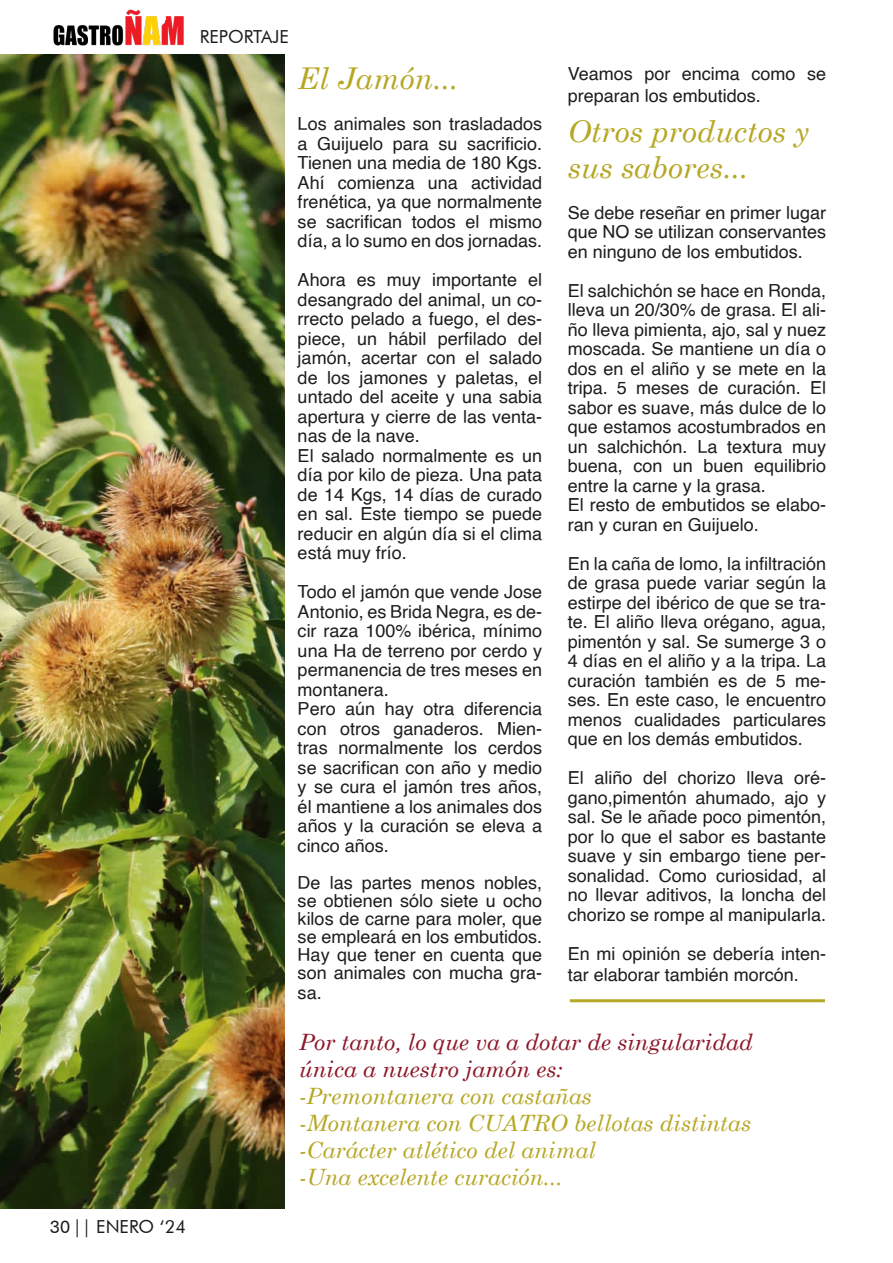
<style>
.page{position:relative;width:893px;height:1263px;background:#fff}
.page>*{position:absolute;margin:0;border:0;box-sizing:border-box;transform-origin:0 0}
.Estilo_de_párrafo_3{font:italic 30px/36px "Century Schoolbook";color:#b6a724}
.Estilo_de_párrafo_3-2{font:italic 22.5px "Century Schoolbook";color:#b6a724}
.Estilo_de_párrafo_3-3{font:italic 22.5px/27px "Century Schoolbook";color:#8c1728}
.t1{font:18px/19.5px "Helvetica";color:#1d1d1b;text-align:justify}
.t2{font:18px "Futura BT";color:#1d1d1b}
.s1{font-family:"Folio BT"}
</style>
<div class="page">
<img style="left:53px;top:9px;width:131px;height:37px">
<img style="left:0;top:54px;width:285px;height:1155px">
<hr style="left:570px;top:999px;width:255px;height:3px;background:#b6a724">
<p class="t2" style="left:50px;top:1215px;width:138px"><span class="s1">30</span> || ENERO ‘24</p>
<p class="t2" style="left:200px;top:26px;width:90px">REPORTAJE</p>
<p class="Estilo_de_párrafo_3" style="left:298px;top:59px;width:162px">El Jamón...</p>
<p class="t1" style="left:298px;top:115px;width:246px">Los animales son trasladados a Guijuelo para su sacrificio.<br>Tienen una media de 180 Kgs.</p>
<p class="t1" style="left:298px;top:173px;width:246px">Ahí comienza una actividad frenética, ya que normalmente se sacrifican todos el mismo día, a lo sumo en dos jornadas.</p>
<p class="t1" style="left:298px;top:271px;width:246px">Ahora es muy importante el desangrado del animal, un co&shy;rrecto pelado a fuego, el des&shy;piece, un hábil perfilado del jamón, acertar con el salado de los jamones y paletas, el untado del aceite y una sabia apertura y cierre de las venta&shy;nas de la nave.</p>
<p class="t1" style="left:298px;top:446px;width:246px">El salado normalmente es un día por kilo de pieza. Una pata de 14 Kgs, 14 días de curado en sal. Este tiempo se puede reducir en algún día si el clima está muy frío.</p>
<p class="t1" style="left:298px;top:583px;width:246px">Todo el jamón que vende Jose Antonio, es Brida Negra, es de&shy;cir raza 100% ibérica, mínimo una Ha de terreno por cerdo y permanencia de tres meses en montanera.</p>
<p class="t1" style="left:298px;top:700px;width:246px">Pero aún hay otra diferencia con otros ganaderos. Mien&shy;tras normalmente los cerdos se sacrifican con año y medio y se cura el jamón tres años, él mantiene a los animales dos años y la curación se eleva a cinco años.</p>
<p class="t1" style="left:298px;top:874px;width:246px;line-height:18.3px">De las partes menos nobles, se obtienen sólo siete u ocho kilos de carne para moler, que se empleará en los embutidos.<br>Hay que tener en cuenta que son animales con mucha gra&shy;sa.</p>
<p class="t1" style="left:568px;top:64px;width:260px;line-height:21.6px">Veamos por encima como se preparan los embutidos.</p>
<p class="Estilo_de_párrafo_3" style="left:568px;top:112px;width:243px">Otros productos y sus sabores...</p>
<p class="t1" style="left:568px;top:203px;width:260px">Se debe reseñar en primer lugar que NO se utilizan conservantes en ninguno de los embutidos.</p>
<p class="t1" style="left:568px;top:281px;width:260px">El salchichón se hace en Ronda, lleva un 20/30% de grasa. El ali&shy;ño lleva pimienta, ajo, sal y nuez moscada. Se mantiene un día o dos en el aliño y se mete en la tripa. 5 meses de curación. El sabor es suave, más dulce de lo que estamos acostumbrados en un salchichón. La textura muy buena, con un buen equilibrio entre la carne y la grasa.</p>
<p class="t1" style="left:568px;top:496px;width:260px">El resto de embutidos se elabo&shy;ran y curan en Guijuelo.</p>
<p class="t1" style="left:568px;top:554px;width:260px">En la caña de lomo, la infiltración de grasa puede variar según la estirpe del ibérico de que se tra&shy;te. El aliño lleva orégano, agua, pimentón y sal. Se sumerge 3 o 4 días en el aliño y a la tripa. La curación también es de 5 me&shy;ses. En este caso, le encuentro menos cualidades particulares que en los demás embutidos.</p>
<p class="t1" style="left:568px;top:769px;width:260px">El aliño del chorizo lleva oré&shy;gano,pimentón ahumado, ajo y sal. Se le añade poco pimentón, por lo que el sabor es bastante suave y sin embargo tiene per&shy;sonalidad. Como curiosidad, al no llevar aditivos, la loncha del chorizo se rompe al manipularla.</p>
<p class="t1" style="left:568px;top:943px;width:260px;line-height:21.6px">En mi opinión se debería inten&shy;tar elaborar también morcón.</p>
<p class="Estilo_de_párrafo_3-3" style="left:299px;top:1027px;width:455px">Por tanto, lo que va a dotar de singularidad única a nuestro jamón es:</p>
<p class="Estilo_de_párrafo_3-2" style="left:299px;top:1079px;width:294px">-Premontanera con castañas</p>
<p class="Estilo_de_párrafo_3-2" style="left:299px;top:1106px;width:454px">-Montanera con CUATRO bellotas distintas</p>
<p class="Estilo_de_párrafo_3-2" style="left:299px;top:1133px;width:298px">-Carácter atlético del animal</p>
<p class="Estilo_de_párrafo_3-2" style="left:299px;top:1160px;width:265px">-Una excelente curación...</p>
</div>
